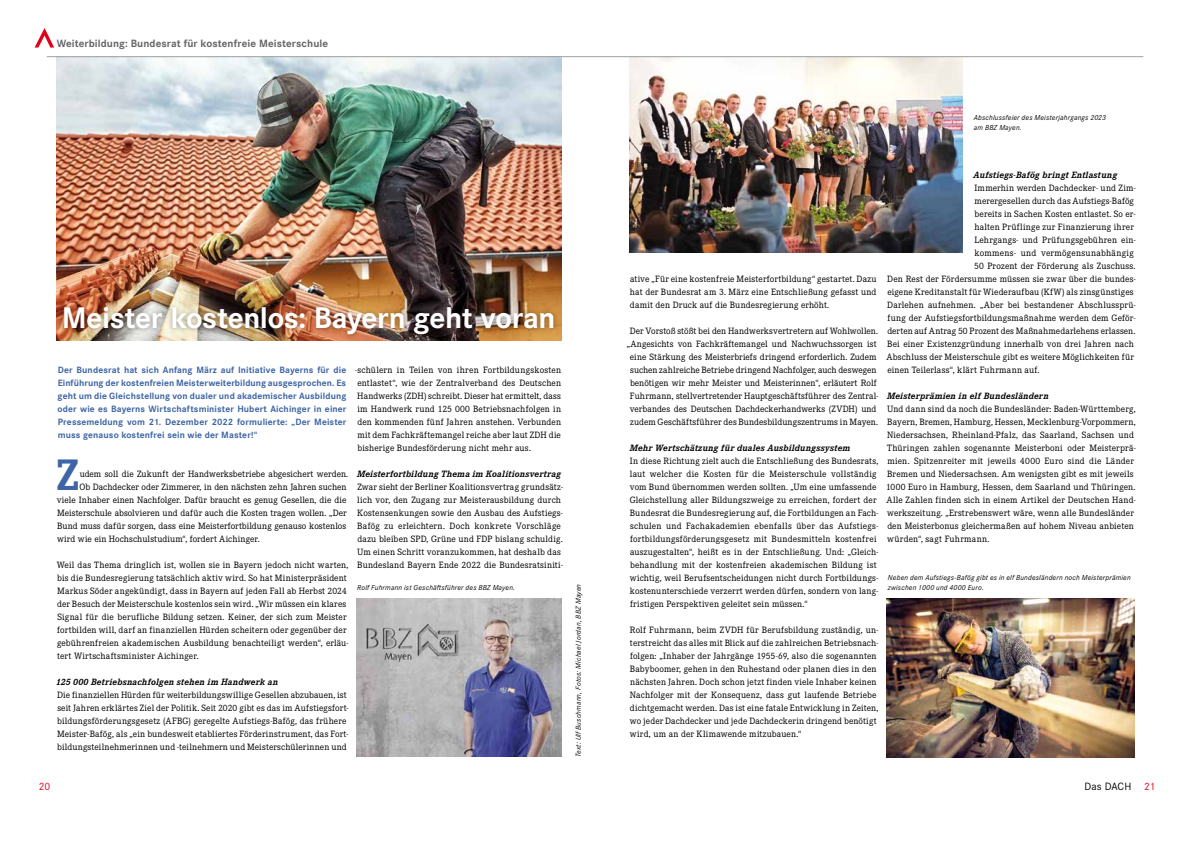
<style>
.page{position:relative;width:1191px;height:842px;background:#fff}
.page>*{position:absolute;margin:0;border:0;box-sizing:border-box;transform-origin:0 0}
.t1{font:700 45.8px "Corporate E Pro";color:#3e65a5}
.t2{font:700 31px "Corporate S Pro";letter-spacing:-.01em;color:#fff}
.t3{font:700 11px "Corporate S Pro";letter-spacing:.005em;color:#646567}
.t4{font:11px "Corporate S Pro";color:#000}
.t5{font:11px "Corporate S Pro";color:#e2001a}
.t6{font:9.5px/13px "Corporate E Pro";letter-spacing:.015em;color:#000}
.t7{font:700 9.5px/13px "Corporate S Pro";letter-spacing:.015em;color:#3e65a5;text-align:justify}
.t8{font:italic 700 9.5px "Corporate E Pro";letter-spacing:.015em;color:#000}
.t9{font:italic 7.5px/10px "Corporate S Pro";letter-spacing:.025em;color:#000}
.s1{color:#e2001a}
</style>
<div class="page">
<img style="left:57px;top:57px;width:504px;height:284px">
<img style="left:357px;top:599px;width:204px;height:158px">
<img style="left:629px;top:57px;width:333px;height:195px">
<img style="left:887px;top:598px;width:247px;height:159px">
<svg style="left:35px;top:28px;width:19px;height:20px"></svg>
<hr style="left:47px;top:56px;width:1096px;height:1px;background:#9c9e9f">
<div style="left:59px;top:303px;width:499px;height:37px;background:#000;opacity:.35"></div>
<p class="t3" style="left:57px;top:35px;width:273px">Weiterbildung: Bundesrat für kostenfreie Meisterschule</p>
<p class="t9" style="left:974px;top:112px;width:134px">Abschlussfeier des Meisterjahrgangs 2023 am BBZ Mayen.</p>
<p class="t8" style="left:973px;top:168px;width:145px">Aufstiegs-Bafög bringt Entlastung</p>
<p class="t6" style="left:974px;top:181px;width:163px">Immerhin werden Dachdecker- und Zim-</p>
<p class="t6" style="left:974px;top:194px;width:161px">merergesellen durch das Aufstiegs-Bafög</p>
<p class="t6" style="left:974px;top:207px;width:163px">bereits in Sachen Kosten entlastet. So er-</p>
<p class="t6" style="left:974px;top:220px;width:161px">halten Prüflinge zur Finanzierung ihrer</p>
<p class="t6" style="left:974px;top:233px;width:163px">Lehrgangs- und Prüfungsgebühren ein-</p>
<p class="t6" style="left:974px;top:246px;width:161px">kommens- und vermögensunabhängig</p>
<p class="t6" style="left:974px;top:259px;width:163px">50 Prozent der Förderung als Zuschuss.</p>
<p class="t6" style="left:887px;top:272px;width:250px">Den Rest der Fördersumme müssen sie zwar über die bundes-</p>
<p class="t6" style="left:887px;top:285px;width:248px">eigene Kreditanstalt für Wiederaufbau (KfW) als zinsgünstiges</p>
<p class="t6" style="left:887px;top:298px;width:250px">Darlehen aufnehmen. „Aber bei bestandener Abschlussprü-</p>
<p class="t6" style="left:887px;top:311px;width:250px">fung der Aufstiegsfortbildungsmaßnahme werden dem Geför-</p>
<p class="t6" style="left:887px;top:324px;width:250px">derten auf Antrag 50 Prozent des Maßnahmedarlehens erlassen.</p>
<p class="t6" style="left:887px;top:337px;width:248px">Bei einer Existenzgründung innerhalb von drei Jahren nach</p>
<p class="t6" style="left:886px;top:350px;width:249px">Abschluss der Meisterschule gibt es weitere Möglichkeiten für</p>
<p class="t6" style="left:887px;top:363px;width:154px">einen Teilerlass“, klärt Fuhrmann auf.</p>
<p class="t8" style="left:887px;top:389px;width:163px">Meisterprämien in elf Bundesländern</p>
<p class="t6" style="left:886px;top:402px;width:251px">Und dann sind da noch die Bundesländer: Baden-Württemberg, Bayern, Bremen, Hamburg, Hessen, Mecklenburg-Vorpommern, Niedersachsen, Rheinland-Pfalz, das Saarland, Sachsen und Thüringen zahlen sogenannte Meisterboni oder Meisterprä&shy;mien. Spitzenreiter mit jeweils 4000 Euro sind die Länder Bremen und Niedersachsen. Am wenigsten gibt es mit jeweils 1000 Euro in Hamburg, Hessen, dem Saarland und Thüringen.<br>Alle Zahlen finden sich in einem Artikel der Deutschen Hand&shy;werkszeitung. „Erstrebenswert wäre, wenn alle Bundesländer den Meisterbonus gleichermaßen auf hohem Niveau anbieten würden“, sagt Fuhrmann.</p>
<p class="t6" style="left:630px;top:272px;width:248px;text-align:justify">ative „Für eine kostenfreie Meisterfortbildung“ gestartet. Dazu hat der Bundesrat am 3. März eine Entschließung gefasst und damit den Druck auf die Bundesregierung erhöht.</p>
<p class="t6" style="left:626px;top:324px;width:253px;text-align:center">Der Vorstoß stößt bei den Handwerksvertretern auf Wohlwollen. „Angesichts von Fachkräftemangel und Nachwuchssorgen ist eine Stärkung des Meisterbriefs dringend erforderlich. Zudem suchen zahlreiche Betriebe dringend Nachfolger, auch deswegen benötigen wir mehr Meister und Meisterinnen“, erläutert Rolf Fuhrmann, stellvertretender Hauptgeschäftsführer des Zentral&shy;verbandes des Deutschen Dachdeckerhandwerks (ZVDH) und zudem Geschäftsführer des Bundesbildungszentrums in Mayen.</p>
<p class="t8" style="left:630px;top:441px;width:222px">Mehr Wertschätzung für duales Ausbildungssystem</p>
<p class="t6" style="left:629px;top:454px;width:250px">In diese Richtung zielt auch die Entschließung des Bundesrats, laut welcher die Kosten für die Meisterschule vollständig vom Bund übernommen werden sollten. „Um eine umfassende Gleichstellung aller Bildungszweige zu erreichen, fordert der Bundesrat die Bundesregierung auf, die Fortbildungen an Fach&shy;schulen und Fachakademien ebenfalls über das Aufstiegs&shy;fortbildungsförderungsgesetz mit Bundesmitteln kostenfrei auszugestalten“, heißt es in der Entschließung. Und: „Gleich&shy;behandlung mit der kostenfreien akademischen Bildung ist wichtig, weil Berufsentscheidungen nicht durch Fortbildungs&shy;kostenunterschiede verzerrt werden dürfen, sondern von lang&shy;fristigen Perspektiven geleitet sein müssen.“</p>
<p class="t6" style="left:630px;top:623px;width:250px">Rolf Fuhrmann, beim ZVDH für Berufsbildung zuständig, un&shy;terstreicht das alles mit Blick auf die zahlreichen Betriebsnach&shy;folgen: „Inhaber der Jahrgänge 1955-69, also die sogenannten Babyboomer, gehen in den Ruhestand oder planen dies in den nächsten Jahren. Doch schon jetzt finden viele Inhaber keinen Nachfolger mit der Konsequenz, dass gut laufende Betriebe dichtgemacht werden. Das ist eine fatale Entwicklung in Zeiten, wo jeder Dachdecker und jede Dachdeckerin dringend benötigt wird, um an der Klimawende mitzubauen.“</p>
<h2 class="t2" style="left:62px;top:294px;width:495px">Meister kostenlos: Bayern geht voran</h2>
<p class="t7" style="left:58px;top:363px;width:290px">Der Bundesrat hat sich Anfang März auf Initiative Bayerns für die Einführung der kostenfreien Meisterweiterbildung ausgesprochen. Es geht um die Gleichstellung von dualer und akademischer Ausbildung oder wie es Bayerns Wirtschaftsminister Hubert Aichinger in einer Pressemeldung vom 21. Dezember 2022 formulierte: „Der Meister muss genauso kostenfrei sein wie der Master!“</p>
<p class="t6" style="left:355px;top:363px;width:207px;text-align:justify">-schülern in Teilen von ihren Fortbildungskosten entlastet“, wie der Zentralverband des Deutschen Handwerks (ZDH) schreibt. Dieser hat ermittelt, dass im Handwerk rund 125 000 Betriebsnachfolgen in den kommenden fünf Jahren anstehen. Verbunden mit dem Fachkräftemangel reiche aber laut ZDH die bisherige Bundesförderung nicht mehr aus.</p>
<p class="t8" style="left:357px;top:467px;width:205px">Meisterfortbildung Thema im Koalitionsvertrag</p>
<p class="t6" style="left:357px;top:480px;width:207px">Zwar sieht der Berliner Koalitionsvertrag grundsätz&shy;lich vor, den Zugang zur Meisterausbildung durch Kostensenkungen sowie den Ausbau des Aufstiegs-Bafög zu erleichtern. Doch konkrete Vorschläge dazu bleiben SPD, Grüne und FDP bislang schuldig.<br>Um einen Schritt voranzukommen, hat deshalb das Bundesland Bayern Ende 2022 die Bundesratsiniti-</p>
<h1 class="t1" style="left:57px;top:443px;width:24px">Z</h1>
<p class="t6" style="left:80px;top:467px;width:270px">udem soll die Zukunft der Handwerksbetriebe abgesichert werden.</p>
<p class="t6" style="left:79px;top:480px;width:269px">Ob Dachdecker oder Zimmerer, in den nächsten zehn Jahren suchen</p>
<p class="t6" style="left:57px;top:493px;width:291px">viele Inhaber einen Nachfolger. Dafür braucht es genug Gesellen, die die</p>
<p class="t6" style="left:57px;top:506px;width:291px">Meisterschule absolvieren und dafür auch die Kosten tragen wollen. „Der</p>
<p class="t6" style="left:57px;top:519px;width:291px">Bund muss dafür sorgen, dass eine Meisterfortbildung genauso kostenlos</p>
<p class="t6" style="left:57px;top:532px;width:204px">wird wie ein Hochschulstudium“, fordert Aichinger.</p>
<p class="t6" style="left:57px;top:558px;width:293px">Weil das Thema dringlich ist, wollen sie in Bayern jedoch nicht warten, bis die Bundesregierung tatsächlich aktiv wird. So hat Ministerpräsident Markus Söder angekündigt, dass in Bayern auf jeden Fall ab Herbst 2024 der Besuch der Meisterschule kostenlos sein wird. „Wir müssen ein klares Signal für die berufliche Bildung setzen. Keiner, der sich zum Meister fortbilden will, darf an finanziellen Hürden scheitern oder gegenüber der gebührenfreien akademischen Ausbildung benachteiligt werden“, erläu&shy;tert Wirtschaftsminister Aichinger.</p>
<p class="t8" style="left:56px;top:675px;width:224px">125 000 Betriebsnachfolgen stehen im Handwerk an</p>
<p class="t6" style="left:57px;top:688px;width:293px">Die finanziellen Hürden für weiterbildungswillige Gesellen abzubauen, ist seit Jahren erklärtes Ziel der Politik. Seit 2020 gibt es das im Aufstiegsfort&shy;bildungsförderungsgesetz (AFBG) geregelte Aufstiegs-Bafög, das frühere Meister-Bafög, als „ein bundesweit etabliertes Förderinstrument, das Fort&shy;bildungsteilnehmerinnen und -teilnehmern und Meisterschülerinnen und</p>
<p class="t9" style="left:357px;top:582px;width:159px">Rolf Fuhrmann ist Geschäftsführer des BBZ Mayen.</p>
<p class="t9" style="left:887px;top:572px;width:244px">Neben dem Aufstiegs-Bafög gibt es in elf Bundesländern noch Meisterprämien zwischen 1000 und 4000 Euro.</p>
<p class="t9" style="left:573px;top:757px;width:175px;rotate:-90deg">Text: Ulf Buschmann, Fotos: Michael Jordan, BBZ Mayen</p>
<p class="t5" style="left:39px;top:778px;width:13px">20</p>
<p class="t4" style="left:1084px;top:778px;width:72px">Das DACH <span class="s1">21</span></p>
</div>
